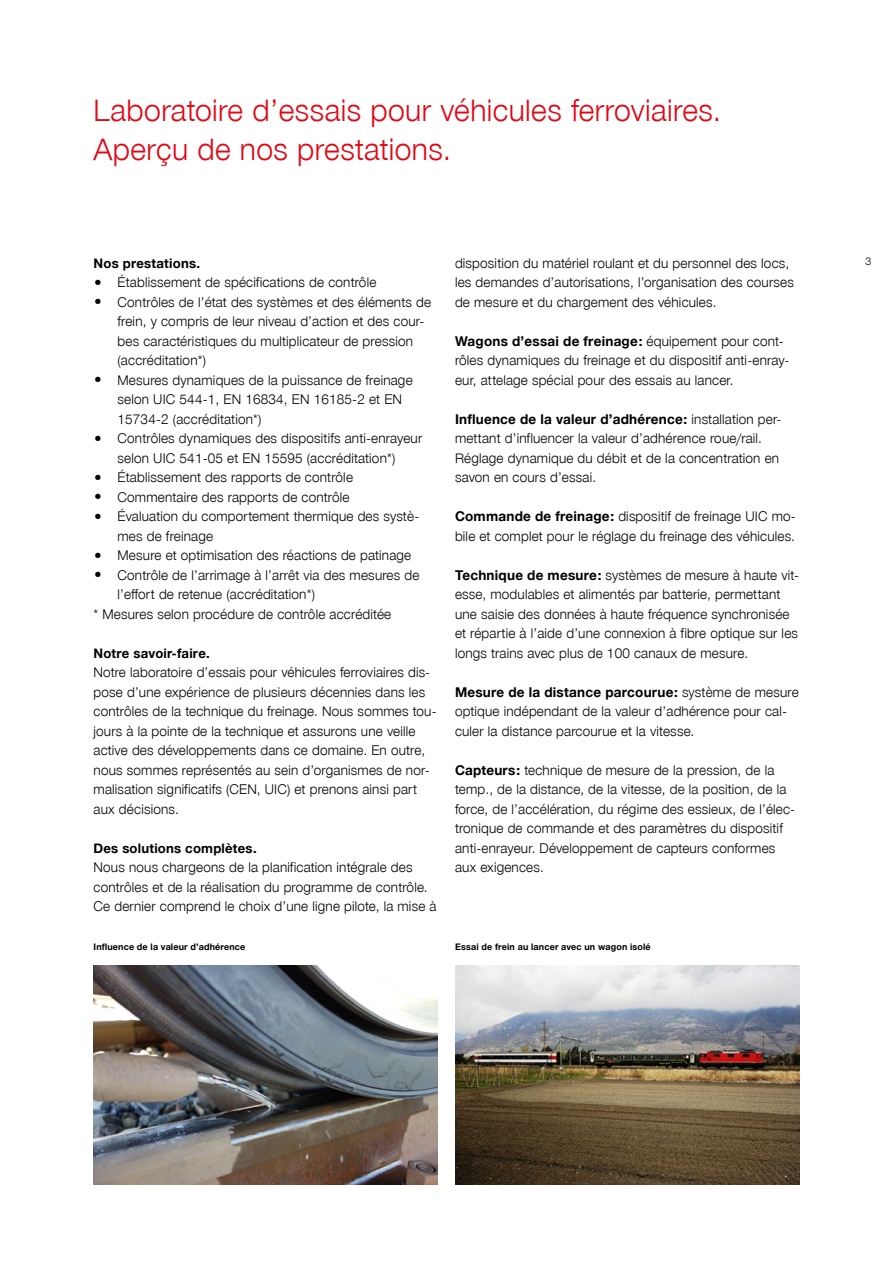
<style>
.page{position:relative;width:893px;height:1263px;background:#fff}
.page>*{position:absolute;margin:0;border:0;box-sizing:border-box;transform-origin:0 0}
.SBB_Inner_Title_red{font:300 30px "SBB";letter-spacing:.015em;color:#e30613}
.SBB_Inner_Copytext{font:300 13.5px/19.5px "SBB";letter-spacing:.015em;color:#000}
.SBB_Inner_Caption{font:700 13.2px "SBB";letter-spacing:.015em;color:#000}
.t1{font:300 10.5px "SBB";color:#000}
.SBB_Inner_Legend{font:700 9px "SBB";letter-spacing:.015em;color:#000}
.s1{font-size:18px}
.s2{font-weight:700}
</style>
<div class="page">
<img style="left:94px;top:965px;width:344px;height:219px">
<img style="left:455px;top:965px;width:344px;height:219px">
<h2 class="SBB_Inner_Title_red" style="left:94px;top:89px;width:629px">Laboratoire d’essais pour véhicules ferroviaires.</h2>
<h2 class="SBB_Inner_Title_red" style="left:94px;top:128px;width:359px">Aperçu de nos prestations.</h2>
<h3 class="SBB_Inner_Caption" style="left:94px;top:254px;width:108px">Nos prestations.</h3>
<p class="t1" style="left:865px;top:253px;width:7px">3</p>
<p class="SBB_Inner_Copytext" style="left:94px;top:272px;width:284px"><span class="s1">•</span> Établissement de spécifications de contrôle</p>
<p class="SBB_Inner_Copytext" style="left:118px;top:292px;width:315px;text-indent:-24px"><span class="s1">•</span> Contrôles de l’état des systèmes et des éléments de frein, y compris de leur niveau d’action et des cour&shy;bes caractéristiques du multiplicateur de pression (accréditation*)</p>
<p class="SBB_Inner_Copytext" style="left:118px;top:370px;width:297px;text-indent:-24px"><span class="s1">•</span> Mesures dynamiques de la puissance de freinage selon UIC 544-1, EN 16834, EN 16185-2 et EN<br>15734-2 (accréditation*)</p>
<p class="SBB_Inner_Copytext" style="left:94px;top:428px;width:330px;text-align:center"><span class="s1">•</span> Contrôles dynamiques des dispositifs anti-enrayeur selon UIC 541-05 et EN 15595 (accréditation*)</p>
<p class="SBB_Inner_Copytext" style="left:94px;top:467px;width:261px"><span class="s1">•</span> Établissement des rapports de contrôle</p>
<p class="SBB_Inner_Copytext" style="left:94px;top:487px;width:258px"><span class="s1">•</span> Commentaire des rapports de contrôle</p>
<p class="SBB_Inner_Copytext" style="left:118px;top:506px;width:303px;text-indent:-24px"><span class="s1">•</span> Évaluation du comportement thermique des systè&shy;mes de freinage</p>
<p class="SBB_Inner_Copytext" style="left:94px;top:545px;width:319px"><span class="s1">•</span> Mesure et optimisation des réactions de patinage</p>
<p class="SBB_Inner_Copytext" style="left:118px;top:565px;width:303px;text-indent:-24px"><span class="s1">•</span> Contrôle de l’arrimage à l’arrêt via des mesures de l’effort de retenue (accréditation*)</p>
<p class="SBB_Inner_Copytext" style="left:94px;top:604px;width:299px">* Mesures selon procédure de contrôle accréditée</p>
<h3 class="SBB_Inner_Caption" style="left:94px;top:644px;width:118px">Notre savoir-faire.</h3>
<p class="SBB_Inner_Copytext" style="left:94px;top:662px;width:345px">Notre laboratoire d’essais pour véhicules ferroviaires dis&shy;pose d’une expérience de plusieurs décennies dans les contrôles de la technique du freinage. Nous sommes tou&shy;jours à la pointe de la technique et assurons une veille active des développements dans ce domaine. En outre, nous sommes représentés au sein d’organismes de nor&shy;malisation significatifs (CEN, UIC) et prenons ainsi part aux décisions.</p>
<h3 class="SBB_Inner_Caption" style="left:94px;top:839px;width:165px">Des solutions complètes.</h3>
<p class="SBB_Inner_Copytext" style="left:94px;top:857px;width:344px">Nous nous chargeons de la planification intégrale des contrôles et de la réalisation du programme de contrôle.<br>Ce dernier comprend le choix d’une ligne pilote, la mise à</p>
<p class="SBB_Inner_Copytext" style="left:455px;top:253px;width:340px">disposition du matériel roulant et du personnel des locs, les demandes d’autorisations, l’organisation des courses de mesure et du chargement des véhicules.</p>
<p class="SBB_Inner_Copytext" style="left:455px;top:331px;width:336px"><span class="s2">Wagons d’essai de freinage:</span> équipement pour cont&shy;rôles dynamiques du freinage et du dispositif anti-enray&shy;eur, attelage spécial pour des essais au lancer.</p>
<p class="SBB_Inner_Copytext" style="left:455px;top:409px;width:328px"><span class="s2">Influence de la valeur d’adhérence:</span> installation per&shy;mettant d’influencer la valeur d’adhérence roue/rail.<br>Réglage dynamique du débit et de la concentration en savon en cours d’essai.</p>
<p class="SBB_Inner_Copytext" style="left:455px;top:506px;width:342px"><span class="s2">Commande de freinage:</span> dispositif de freinage UIC mo&shy;bile et complet pour le réglage du freinage des véhicules.</p>
<p class="SBB_Inner_Copytext" style="left:455px;top:565px;width:346px"><span class="s2">Technique de mesure:</span> systèmes de mesure à haute vit&shy;esse, modulables et alimentés par batterie, permettant une saisie des données à haute fréquence synchronisée et répartie à l’aide d’une connexion à fibre optique sur les longs trains avec plus de 100 canaux de mesure.</p>
<p class="SBB_Inner_Copytext" style="left:455px;top:682px;width:345px"><span class="s2">Mesure de la distance parcourue:</span> système de mesure optique indépendant de la valeur d’adhérence pour cal&shy;culer la distance parcourue et la vitesse.</p>
<p class="SBB_Inner_Copytext" style="left:455px;top:760px;width:342px"><span class="s2">Capteurs:</span> technique de mesure de la pression, de la temp., de la distance, de la vitesse, de la position, de la force, de l’accélération, du régime des essieux, de l’élec&shy;tronique de commande et des paramètres du dispositif anti-enrayeur. Développement de capteurs conformes aux exigences.</p>
<p class="SBB_Inner_Legend" style="left:94px;top:941px;width:153px">Influence de la valeur d’adhérence</p>
<p class="SBB_Inner_Legend" style="left:455px;top:941px;width:197px">Essai de frein au lancer avec un wagon isolé</p>
</div>
